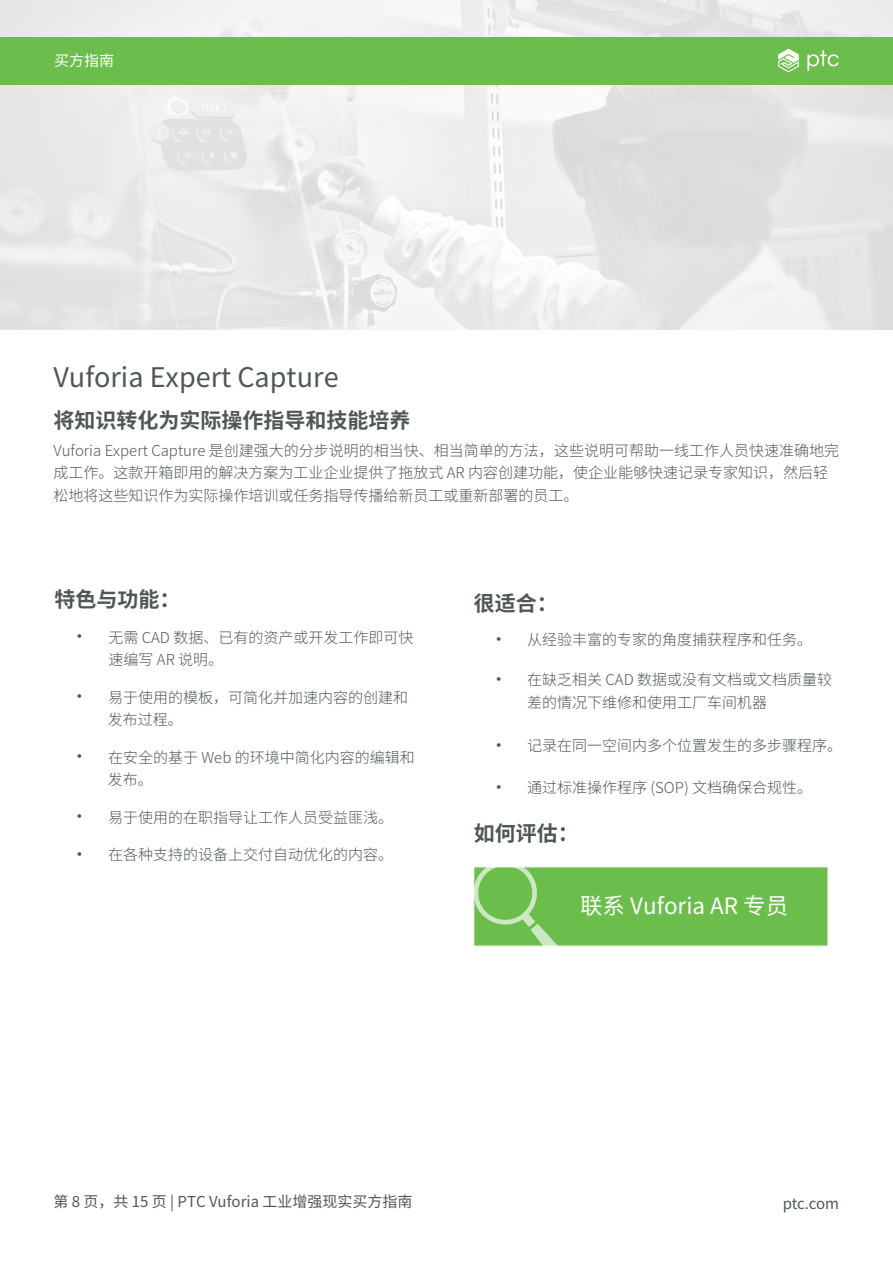
<style>
.page{position:relative;width:893px;height:1263px;background:#fff}
.page>*{position:absolute;margin:0;border:0;box-sizing:border-box;transform-origin:0 0}
.t1{font:27px "Noto Sans CJ Ksc";color:#4e5758}
.t2{font:22.5px "Noto Sans CJ Ksc";color:#fff}
.t3{font:700 21px "Noto Sans CJ Ksc";color:#4e5758}
.t4{font:300 15px/22.5px "Noto Sans CJ Ksc";color:#4e5758}
.t5{font:15px "Noto Sans CJ Ksc";color:#4e5758}
.t6{font:15px "Noto Sans CJ Ksc";color:#fff}
.s1{font-family:"Sim Sun";font-weight:400}
</style>
<div class="page">
<img style="left:0;top:0;width:893px;height:330px">
<div style="left:0;top:37px;width:893px;height:48px;background:#6cbe4c"></div>
<svg style="left:778px;top:49px;width:21px;height:23px"></svg>
<svg style="left:807px;top:50px;width:32px;height:21px"></svg>
<svg style="left:474px;top:946px;width:96px;height:1px"></svg>
<div style="left:473px;top:866px;width:355px;height:80px;background:#6cbe4c;border:1px solid #f5f5f6"></div>
<p class="t6" style="left:54px;top:52px;width:61px">买方指南</p>
<h1 class="t1" style="left:53px;top:362px;width:287px">Vuforia Expert Capture</h1>
<h3 class="t3" style="left:53px;top:408px;width:358px">将知识转化为实际操作指导和技能培养</h3>
<p class="t4" style="left:53px;top:439px;width:787px">Vuforia Expert Capture 是创建强大的分步说明的相当快、相当简单的方法，这些说明可帮助一线工作人员快速准确地完成工作。这款开箱即用的解决方案为工业企业提供了拖放式 AR 内容创建功能，使企业能够快速记录专家知识，然后轻松地将这些知识作为实际操作培训或任务指导传播给新员工或重新部署的员工。</p>
<h3 class="t3" style="left:55px;top:588px;width:127px">特色与功能：</h3>
<p class="t4" style="left:109px;top:626px;width:306px;text-indent:-33px"><span class="s1">•</span> 无需 CAD 数据、已有的资产或开发工作即可快速编写 AR 说明。</p>
<p class="t4" style="left:108px;top:686px;width:302px;text-indent:-32px"><span class="s1">•</span> 易于使用的模板，可简化并加速内容的创建和发布过程。</p>
<p class="t4" style="left:108px;top:746px;width:308px;text-indent:-32px"><span class="s1">•</span> 在安全的基于 Web 的环境中简化内容的编辑和发布。</p>
<p class="t4" style="left:76px;top:806px;width:319px"><span class="s1">•</span> 易于使用的在职指导让工作人员受益匪浅。</p>
<p class="t4" style="left:76px;top:844px;width:319px"><span class="s1">•</span> 在各种支持的设备上交付自动优化的内容。</p>
<h3 class="t3" style="left:474px;top:591px;width:86px">很适合：</h3>
<p class="t4" style="left:495px;top:629px;width:318px"><span class="s1">•</span> 从经验丰富的专家的角度捕获程序和任务。</p>
<p class="t4" style="left:527px;top:669px;width:306px;text-indent:-32px"><span class="s1">•</span> 在缺乏相关 CAD 数据或没有文档或文档质量较差的情况下维修和使用工厂车间机器</p>
<p class="t4" style="left:495px;top:734px;width:348px"><span class="s1">•</span> 记录在同一空间内多个位置发生的多步骤程序。</p>
<p class="t4" style="left:495px;top:777px;width:318px"><span class="s1">•</span> 通过标准操作程序 (SOP) 文档确保合规性。</p>
<h3 class="t3" style="left:474px;top:822px;width:106px">如何评估：</h3>
<h2 class="t2" style="left:580px;top:893px;width:210px">联系 Vuforia AR 专员</h2>
<p class="t5" style="left:53px;top:1193px;width:361px">第 8 页，共 15 页 | PTC Vuforia 工业增强现实买方指南</p>
<p class="t5" style="left:783px;top:1195px;width:58px">ptc.com</p>
</div>
